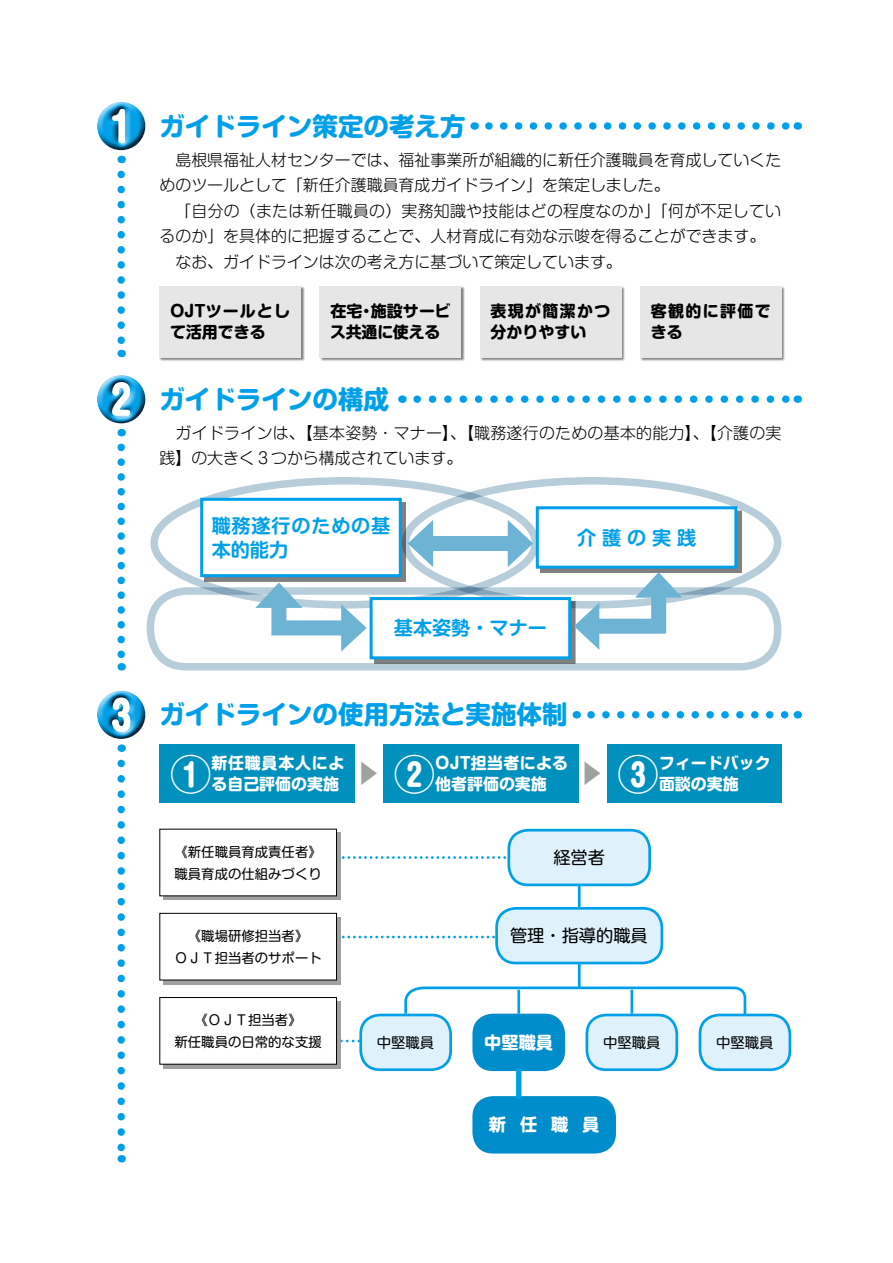
<style>
.page{position:relative;width:893px;height:1263px;background:#fff}
.page>*{position:absolute;margin:0;border:0;box-sizing:border-box;transform-origin:0 0}
.t1{font:700 51px "Shin M Go Pro";color:#00a0e9}
.t2{font:700 41.4px "Shin M Go Pro";color:#fff}
.t3{font:700 25.5px "Shin M Go Pro";color:#00a0e9}
.t4{font:300 25.5px "Ryumin Pro";color:#9fa0a0}
.t5{font:700 19.2px/24.5px "Shin M Go Pro De";letter-spacing:.04em;color:#00a0e9}
.t6{font:17.25px "Shin M Go Pro";color:#000}
.t7{font:700 17.25px "Shin M Go Pro";letter-spacing:.405em;color:#fff}
.t8{font:300 15.9px/25.5px "Shin M Go Pro";color:#000}
.t9{font:700 15.9px/21.3px "Shin M Go Pro";color:#000}
.t10{font:700 15.9px/21.3px "Shin M Go Pro";color:#fff}
.t11{font:700 15.9px/21.3px "Shin M Go Pro";letter-spacing:.085em;color:#000}
.t12{font:700 15.9px/21.3px "Shin M Go Pro";letter-spacing:.025em;color:#fff}
.t13{font:14.4px "Shin M Go Pro";color:#000}
.t14{font:13.35px/22px "Shin M Go Pro";color:#000;text-align:center}
</style>
<div class="page">
<div style="left:95px;top:106px;width:57px;height:51px;background:#000;opacity:.75"></div>
<div style="left:95px;top:379px;width:57px;height:51px;background:#000;opacity:.75"></div>
<div style="left:95px;top:694px;width:57px;height:51px;background:#000;opacity:.75"></div>
<svg style="left:489px;top:122px;width:301px;height:8px"></svg>
<svg style="left:417px;top:395px;width:373px;height:8px"></svg>
<svg style="left:591px;top:711px;width:198px;height:7px"></svg>
<svg style="left:117px;top:174px;width:8px;height:183px"></svg>
<svg style="left:117px;top:447px;width:8px;height:223px"></svg>
<svg style="left:117px;top:763px;width:8px;height:399px"></svg>
<div style="left:160px;top:286px;width:145px;height:75px;background:#000;opacity:.5"></div>
<div style="left:159px;top:286px;width:142px;height:71px;background:#e6e6e6"></div>
<div style="left:159px;top:744px;width:196px;height:59px;background:#0090bd"></div>
<div style="left:383px;top:744px;width:196px;height:59px;background:#0090bd"></div>
<div style="left:607px;top:744px;width:174px;height:59px;background:#0090bd"></div>
<div style="left:320px;top:286px;width:145px;height:75px;background:#000;opacity:.5"></div>
<div style="left:320px;top:286px;width:141px;height:71px;background:#e6e6e6"></div>
<div style="left:480px;top:286px;width:145px;height:75px;background:#000;opacity:.5"></div>
<div style="left:480px;top:286px;width:141px;height:71px;background:#e6e6e6"></div>
<div style="left:640px;top:286px;width:146px;height:75px;background:#000;opacity:.5"></div>
<div style="left:640px;top:286px;width:141px;height:71px;background:#e6e6e6"></div>
<div style="left:402px;top:477px;width:379px;height:131px;border:8px solid #b7cdda;border-radius:50%"></div>
<div style="left:150px;top:477px;width:389px;height:131px;border:8px solid #b7cdda;border-radius:50%"></div>
<div style="left:147px;top:587px;width:634px;height:83px;border:8px solid #b7cdda;border-radius:36px"></div>
<div style="left:204px;top:502px;width:202px;height:79px;background:#000;opacity:.5"></div>
<div style="left:202px;top:499px;width:198px;height:77px;background:#fff"></div>
<div style="left:200px;top:498px;width:202px;height:79px;border:3px solid #00a0e9"></div>
<div style="left:540px;top:510px;width:202px;height:63px;background:#000;opacity:.5"></div>
<div style="left:537px;top:508px;width:199px;height:59px;background:#fff"></div>
<div style="left:536px;top:506px;width:201px;height:63px;border:3px solid #00a0e9"></div>
<div style="left:374px;top:601px;width:202px;height:63px;background:#000;opacity:.5"></div>
<div style="left:371px;top:598px;width:199px;height:60px;background:#fff"></div>
<div style="left:370px;top:597px;width:201px;height:62px;border:3px solid #00a0e9"></div>
<div style="left:423px;top:536px;width:95px;height:15px;background:#6db3d4"></div>
<svg style="left:408px;top:520px;width:25px;height:47px"></svg>
<svg style="left:508px;top:520px;width:25px;height:47px"></svg>
<svg style="left:255px;top:582px;width:112px;height:70px"></svg>
<svg style="left:574px;top:572px;width:108px;height:78px"></svg>
<svg style="left:341px;top:856px;width:165px;height:3px"></svg>
<svg style="left:342px;top:936px;width:153px;height:2px"></svg>
<svg style="left:341px;top:1040px;width:18px;height:2px"></svg>
<div style="left:474px;top:1097px;width:141px;height:55px;background:#008dcb;border-radius:19px"></div>
<div style="left:472px;top:1096px;width:144px;height:57px;border:3px solid #008dcb;border-radius:19px"></div>
<div style="left:361px;top:1015px;width:90px;height:55px;background:#dff2fc;border-radius:19px"></div>
<div style="left:359px;top:1014px;width:93px;height:57px;border:3px solid #00a0e9;border-radius:19px"></div>
<div style="left:474px;top:1015px;width:90px;height:55px;background:#008dcb;border-radius:19px"></div>
<div style="left:472px;top:1014px;width:93px;height:57px;border:3px solid #008dcb;border-radius:19px"></div>
<div style="left:587px;top:1015px;width:90px;height:55px;background:#dff2fc;border-radius:19px"></div>
<div style="left:585px;top:1014px;width:93px;height:57px;border:3px solid #00a0e9;border-radius:19px"></div>
<div style="left:700px;top:1015px;width:90px;height:55px;background:#dff2fc;border-radius:19px"></div>
<div style="left:699px;top:1014px;width:92px;height:57px;border:3px solid #00a0e9;border-radius:19px"></div>
<hr style="left:578px;top:861px;width:3px;height:56px;background:#00a0e9">
<hr style="left:578px;top:955px;width:3px;height:33px;background:#00a0e9">
<svg style="left:403px;top:985px;width:345px;height:32px"></svg>
<hr style="left:517px;top:990px;width:3px;height:24px;background:#00a0e9">
<hr style="left:630px;top:990px;width:3px;height:24px;background:#00a0e9">
<div style="left:516px;top:1068px;width:5px;height:31px;background:#00a0e9"></div>
<div style="left:509px;top:830px;width:141px;height:55px;background:#dff2fc;border-radius:19px"></div>
<div style="left:507px;top:829px;width:144px;height:57px;border:3px solid #00a0e9;border-radius:19px"></div>
<div style="left:497px;top:908px;width:165px;height:55px;background:#dff2fc;border-radius:19px"></div>
<div style="left:495px;top:907px;width:168px;height:57px;border:3px solid #00a0e9;border-radius:19px"></div>
<div style="left:163px;top:833px;width:178px;height:67px;background:linear-gradient(to right,#9fa0a0,#9fa0a0)"></div>
<div style="left:163px;top:917px;width:178px;height:67px;background:linear-gradient(to right,#9fa0a0,#9fa0a0)"></div>
<div style="left:163px;top:1001px;width:178px;height:67px;background:linear-gradient(to right,#9fa0a0,#9fa0a0)"></div>
<div style="left:160px;top:829px;width:176px;height:67px;background:#fff"></div>
<div style="left:160px;top:913px;width:176px;height:67px;background:#fff"></div>
<div style="left:159px;top:913px;width:178px;height:67px;border:1px solid #000"></div>
<div style="left:160px;top:997px;width:176px;height:67px;background:#fff"></div>
<div style="left:159px;top:997px;width:178px;height:67px;border:1px solid #000"></div>
<h1 class="t1" style="left:96px;top:84px;width:53px">❶</h1>
<h1 class="t1" style="left:96px;top:358px;width:53px">❷</h1>
<h3 class="t3" style="left:159px;top:105px;width:308px">ガイドライン策定の考え方</h3>
<p class="t8" style="left:159px;top:145px;width:623px;text-indent:16px">島根県福祉人材センターでは、福祉事業所が組織的に新任介護職員を育成していくためのツールとして「新任介護職員育成ガイドライン」を策定しました。</p>
<p class="t8" style="left:175px;top:196px;width:607px">「自分の（または新任職員の）実務知識や技能はどの程度なのか」「何が不足してい</p>
<p class="t8" style="left:159px;top:221px;width:607px">るのか」を具体的に把握することで、人材育成に有効な示唆を得ることができます。</p>
<p class="t8" style="left:175px;top:247px;width:448px">なお、ガイドラインは次の考え方に基づいて策定しています。</p>
<p class="t9" style="left:170px;top:298px;width:121px">OJTツールとして活用できる</p>
<p class="t9" style="left:330px;top:298px;width:122px">在宅・施設サービス共通に使える</p>
<p class="t11" style="left:491px;top:298px;width:121px">表現が簡潔かつ分かりやすい</p>
<p class="t11" style="left:651px;top:298px;width:121px">客観的に評価できる</p>
<h3 class="t3" style="left:159px;top:378px;width:231px">ガイドラインの構成</h3>
<p class="t8" style="left:159px;top:418px;width:624px">　ガイドラインは、【基本姿勢・マナー】、【職務遂行のための基本的能力】、【介護の実践】の大きく３つから構成されています。</p>
<p class="t5" style="left:212px;top:511px;width:180px">職務遂行のための基本的能力</p>
<p class="t5" style="left:577px;top:523px;width:121px">介護の実践</p>
<p class="t5" style="left:394px;top:614px;width:155px">基本姿勢・マナー</p>
<h1 class="t1" style="left:96px;top:673px;width:53px">❸</h1>
<h3 class="t3" style="left:159px;top:694px;width:410px">ガイドラインの使用方法と実施体制</h3>
<h2 class="t2" style="left:170px;top:741px;width:43px">①</h2>
<p class="t12" style="left:211px;top:750px;width:135px">新任職員本人による自己評価の実施</p>
<h2 class="t2" style="left:394px;top:741px;width:43px">②</h2>
<p class="t10" style="left:435px;top:750px;width:134px">OJT担当者による他者評価の実施</p>
<h2 class="t2" style="left:618px;top:741px;width:43px">③</h2>
<p class="t10" style="left:659px;top:750px;width:113px">フィードバック面談の実施</p>
<h3 class="t4" style="left:356px;top:754px;width:27px">▶</h3>
<h3 class="t4" style="left:579px;top:754px;width:27px">▶</h3>
<p class="t14" style="left:174px;top:839px;width:149px;text-align:left">《新任職員育成責任者》職員育成の仕組みづくり</p>
<p class="t14" style="left:174px;top:923px;width:149px">《職場研修担当者》<br>ＯＪＴ担当者のサポート</p>
<p class="t14" style="left:174px;top:1007px;width:149px">《ＯＪＴ担当者》<br>新任職員の日常的な支援</p>
<p class="t6" style="left:553px;top:844px;width:53px">経営者</p>
<p class="t6" style="left:510px;top:922px;width:139px">管理・指導的職員</p>
<p class="t13" style="left:377px;top:1031px;width:59px">中堅職員</p>
<p class="t7" style="left:484px;top:1028px;width:70px">中堅職員</p>
<p class="t13" style="left:603px;top:1031px;width:59px">中堅職員</p>
<p class="t13" style="left:716px;top:1031px;width:59px">中堅職員</p>
<p class="t7" style="left:489px;top:1111px;width:112px">新任職員</p>
</div>
